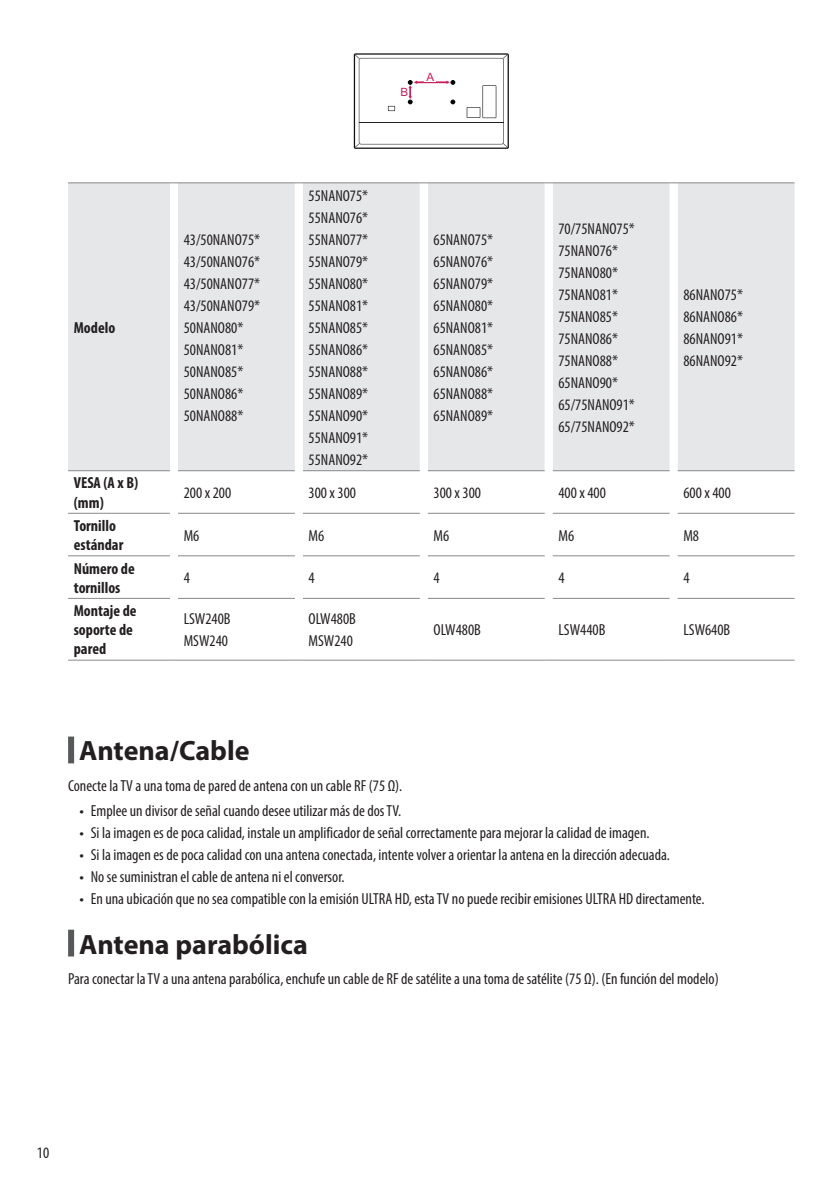
<style>
.page{position:relative;width:840px;height:1191px;background:#fff}
.page>*{position:absolute;margin:0;border:0;box-sizing:border-box;transform-origin:0 0}
.Title2{font:700 28px "Myriad Pro";color:#231f20}
.Body{font:condensed 16px "Myriad Pro";color:#231f20}
.Body_Bold{font:700 condensed 16px/19.2px "Myriad Pro";color:#231f20}
.t1{font:11.4px "Arial";color:#c8205d}
.s1{font-family:"LG Smart";font-stretch:normal}
</style>
<div class="page">
<svg style="left:353px;top:53px;width:155px;height:96px"></svg>
<div style="left:68px;top:183px;width:726px;height:287px;background:#e6e7e9"></div>
<svg style="left:170px;top:183px;width:507px;height:288px;background:#e7e8ea"></svg>
<svg style="left:178px;top:471px;width:492px;height:128px"></svg>
<hr style="left:68px;top:182px;width:102px;height:1px;background:#87898c">
<hr style="left:178px;top:182px;width:117px;height:1px;background:#87898c">
<hr style="left:427px;top:182px;width:117px;height:1px;background:#87898c">
<hr style="left:677px;top:182px;width:117px;height:1px;background:#87898c">
<hr style="left:68px;top:470px;width:102px;height:1px;background:#87898c">
<hr style="left:178px;top:470px;width:117px;height:1px;background:#87898c">
<hr style="left:427px;top:470px;width:117px;height:1px;background:#87898c">
<hr style="left:677px;top:470px;width:117px;height:1px;background:#87898c">
<hr style="left:68px;top:513px;width:102px;height:1px;background:#87898c">
<hr style="left:178px;top:513px;width:117px;height:1px;background:#87898c">
<hr style="left:427px;top:513px;width:117px;height:1px;background:#87898c">
<hr style="left:677px;top:513px;width:117px;height:1px;background:#87898c">
<hr style="left:68px;top:555px;width:102px;height:1px;background:#87898c">
<hr style="left:178px;top:555px;width:117px;height:1px;background:#87898c">
<hr style="left:427px;top:555px;width:117px;height:1px;background:#87898c">
<hr style="left:677px;top:555px;width:117px;height:1px;background:#87898c">
<hr style="left:68px;top:598px;width:102px;height:1px;background:#87898c">
<hr style="left:178px;top:598px;width:117px;height:1px;background:#87898c">
<hr style="left:427px;top:598px;width:117px;height:1px;background:#87898c">
<hr style="left:677px;top:598px;width:117px;height:1px;background:#87898c">
<hr style="left:68px;top:659px;width:102px;height:1px;background:#87898c">
<hr style="left:178px;top:659px;width:117px;height:1px;background:#87898c">
<hr style="left:427px;top:659px;width:117px;height:1px;background:#87898c">
<hr style="left:677px;top:659px;width:117px;height:1px;background:#87898c">
<hr style="left:303px;top:182px;width:116px;height:1px;background:#87898c">
<hr style="left:303px;top:470px;width:116px;height:1px;background:#87898c">
<hr style="left:303px;top:513px;width:116px;height:1px;background:#87898c">
<hr style="left:303px;top:555px;width:116px;height:1px;background:#87898c">
<hr style="left:303px;top:598px;width:116px;height:1px;background:#87898c">
<hr style="left:303px;top:659px;width:116px;height:1px;background:#87898c">
<hr style="left:552px;top:182px;width:117px;height:1px;background:#87898c">
<hr style="left:552px;top:470px;width:117px;height:1px;background:#87898c">
<hr style="left:552px;top:513px;width:117px;height:1px;background:#87898c">
<hr style="left:552px;top:555px;width:117px;height:1px;background:#87898c">
<hr style="left:552px;top:598px;width:117px;height:1px;background:#87898c">
<hr style="left:552px;top:659px;width:117px;height:1px;background:#87898c">
<div style="left:68px;top:736px;width:6px;height:27px;background:#57585a"></div>
<div style="left:68px;top:929px;width:6px;height:27px;background:#57585a"></div>
<p class="Body_Bold" style="left:74px;top:317px;width:43px">Modelo</p>
<p class="Body" style="left:183px;top:230px;width:78px">43/50NANO75*</p>
<p class="Body" style="left:183px;top:252px;width:78px">43/50NANO76*</p>
<p class="Body" style="left:183px;top:274px;width:78px">43/50NANO77*</p>
<p class="Body" style="left:183px;top:296px;width:78px">43/50NANO79*</p>
<p class="Body" style="left:183px;top:318px;width:61px">50NANO80*</p>
<p class="Body" style="left:183px;top:340px;width:61px">50NANO81*</p>
<p class="Body" style="left:183px;top:362px;width:61px">50NANO85*</p>
<p class="Body" style="left:183px;top:384px;width:61px">50NANO86*</p>
<p class="Body" style="left:183px;top:406px;width:61px">50NANO88*</p>
<p class="t1" style="left:400px;top:85px;width:9px">B</p>
<p class="t1" style="left:426px;top:69px;width:9px">A</p>
<p class="Body" style="left:308px;top:186px;width:61px">55NANO75*</p>
<p class="Body" style="left:308px;top:208px;width:61px">55NANO76*</p>
<p class="Body" style="left:308px;top:230px;width:61px">55NANO77*</p>
<p class="Body" style="left:308px;top:252px;width:61px">55NANO79*</p>
<p class="Body" style="left:308px;top:274px;width:61px">55NANO80*</p>
<p class="Body" style="left:308px;top:296px;width:61px">55NANO81*</p>
<p class="Body" style="left:308px;top:318px;width:61px">55NANO85*</p>
<p class="Body" style="left:308px;top:340px;width:61px">55NANO86*</p>
<p class="Body" style="left:308px;top:362px;width:61px">55NANO88*</p>
<p class="Body" style="left:308px;top:384px;width:61px">55NANO89*</p>
<p class="Body" style="left:308px;top:406px;width:61px">55NANO90*</p>
<p class="Body" style="left:308px;top:428px;width:61px">55NANO91*</p>
<p class="Body" style="left:308px;top:450px;width:61px">55NANO92*</p>
<p class="Body" style="left:433px;top:230px;width:61px">65NANO75*</p>
<p class="Body" style="left:433px;top:252px;width:61px">65NANO76*</p>
<p class="Body" style="left:433px;top:274px;width:61px">65NANO79*</p>
<p class="Body" style="left:433px;top:296px;width:61px">65NANO80*</p>
<p class="Body" style="left:433px;top:318px;width:61px">65NANO81*</p>
<p class="Body" style="left:433px;top:340px;width:61px">65NANO85*</p>
<p class="Body" style="left:433px;top:362px;width:61px">65NANO86*</p>
<p class="Body" style="left:433px;top:384px;width:61px">65NANO88*</p>
<p class="Body" style="left:433px;top:406px;width:61px">65NANO89*</p>
<p class="Body" style="left:558px;top:219px;width:78px">70/75NANO75*</p>
<p class="Body" style="left:558px;top:241px;width:61px">75NANO76*</p>
<p class="Body" style="left:558px;top:263px;width:61px">75NANO80*</p>
<p class="Body" style="left:558px;top:285px;width:61px">75NANO81*</p>
<p class="Body" style="left:558px;top:307px;width:61px">75NANO85*</p>
<p class="Body" style="left:558px;top:329px;width:61px">75NANO86*</p>
<p class="Body" style="left:558px;top:351px;width:61px">75NANO88*</p>
<p class="Body" style="left:558px;top:373px;width:61px">65NANO90*</p>
<p class="Body" style="left:558px;top:395px;width:78px">65/75NANO91*</p>
<p class="Body" style="left:558px;top:417px;width:78px">65/75NANO92*</p>
<p class="Body" style="left:683px;top:285px;width:61px">86NANO75*</p>
<p class="Body" style="left:683px;top:307px;width:61px">86NANO86*</p>
<p class="Body" style="left:683px;top:329px;width:61px">86NANO91*</p>
<p class="Body" style="left:683px;top:351px;width:61px">86NANO92*</p>
<p class="Body_Bold" style="left:74px;top:473px;width:66px">VESA (A x B) (mm)</p>
<p class="Body" style="left:183px;top:483px;width:49px">200 x 200</p>
<p class="Body" style="left:308px;top:483px;width:49px">300 x 300</p>
<p class="Body" style="left:433px;top:483px;width:49px">300 x 300</p>
<p class="Body" style="left:558px;top:483px;width:49px">400 x 400</p>
<p class="Body" style="left:683px;top:483px;width:49px">600 x 400</p>
<p class="Body_Bold" style="left:74px;top:515px;width:51px">Tornillo estándar</p>
<p class="Body" style="left:183px;top:525px;width:17px">M6</p>
<p class="Body" style="left:308px;top:525px;width:17px">M6</p>
<p class="Body" style="left:433px;top:525px;width:17px">M6</p>
<p class="Body" style="left:558px;top:525px;width:17px">M6</p>
<p class="Body" style="left:683px;top:525px;width:17px">M8</p>
<p class="Body_Bold" style="left:74px;top:558px;width:63px">Número de tornillos</p>
<p class="Body" style="left:183px;top:568px;width:8px">4</p>
<p class="Body" style="left:308px;top:568px;width:8px">4</p>
<p class="Body" style="left:433px;top:568px;width:8px">4</p>
<p class="Body" style="left:558px;top:568px;width:8px">4</p>
<p class="Body" style="left:683px;top:568px;width:8px">4</p>
<p class="Body_Bold" style="left:74px;top:601px;width:64px">Montaje de soporte de pared</p>
<p class="Body" style="left:183px;top:609px;width:48px">LSW240B</p>
<p class="Body" style="left:308px;top:609px;width:49px">OLW480B</p>
<p class="Body" style="left:308px;top:631px;width:46px">MSW240</p>
<p class="Body" style="left:433px;top:620px;width:49px">OLW480B</p>
<p class="Body" style="left:558px;top:620px;width:48px">LSW440B</p>
<p class="Body" style="left:683px;top:620px;width:48px">LSW640B</p>
<p class="Body" style="left:183px;top:631px;width:46px">MSW240</p>
<p class="Title2" style="left:79px;top:733px;width:172px">Antena/Cable</p>
<p class="Body" style="left:68px;top:776px;width:335px">Conecte la TV a una toma de pared de antena con un cable RF (75 Ω).</p>
<p class="Body" style="left:79px;top:801px;width:323px"><span class="s1">•</span> Emplee un divisor de señal cuando desee utilizar más de dos TV.</p>
<p class="Body" style="left:79px;top:823px;width:571px"><span class="s1">•</span> Si la imagen es de poca calidad, instale un amplificador de señal correctamente para mejorar la calidad de imagen.</p>
<p class="Body" style="left:79px;top:845px;width:591px"><span class="s1">•</span> Si la imagen es de poca calidad con una antena conectada, intente volver a orientar la antena en la dirección adecuada.</p>
<p class="Body" style="left:79px;top:867px;width:266px"><span class="s1">•</span> No se suministran el cable de antena ni el conversor.</p>
<p class="Body" style="left:79px;top:889px;width:626px"><span class="s1">•</span> En una ubicación que no sea compatible con la emisión ULTRA HD, esta TV no puede recibir emisiones ULTRA HD directamente.</p>
<p class="Title2" style="left:79px;top:926px;width:230px">Antena parabólica</p>
<p class="Body" style="left:68px;top:969px;width:651px">Para conectar la TV a una antena parabólica, enchufe un cable de RF de satélite a una toma de satélite (75 Ω). (En función del modelo)</p>
<p class="Body" style="left:37px;top:1142px;width:14px">10</p>
</div>
